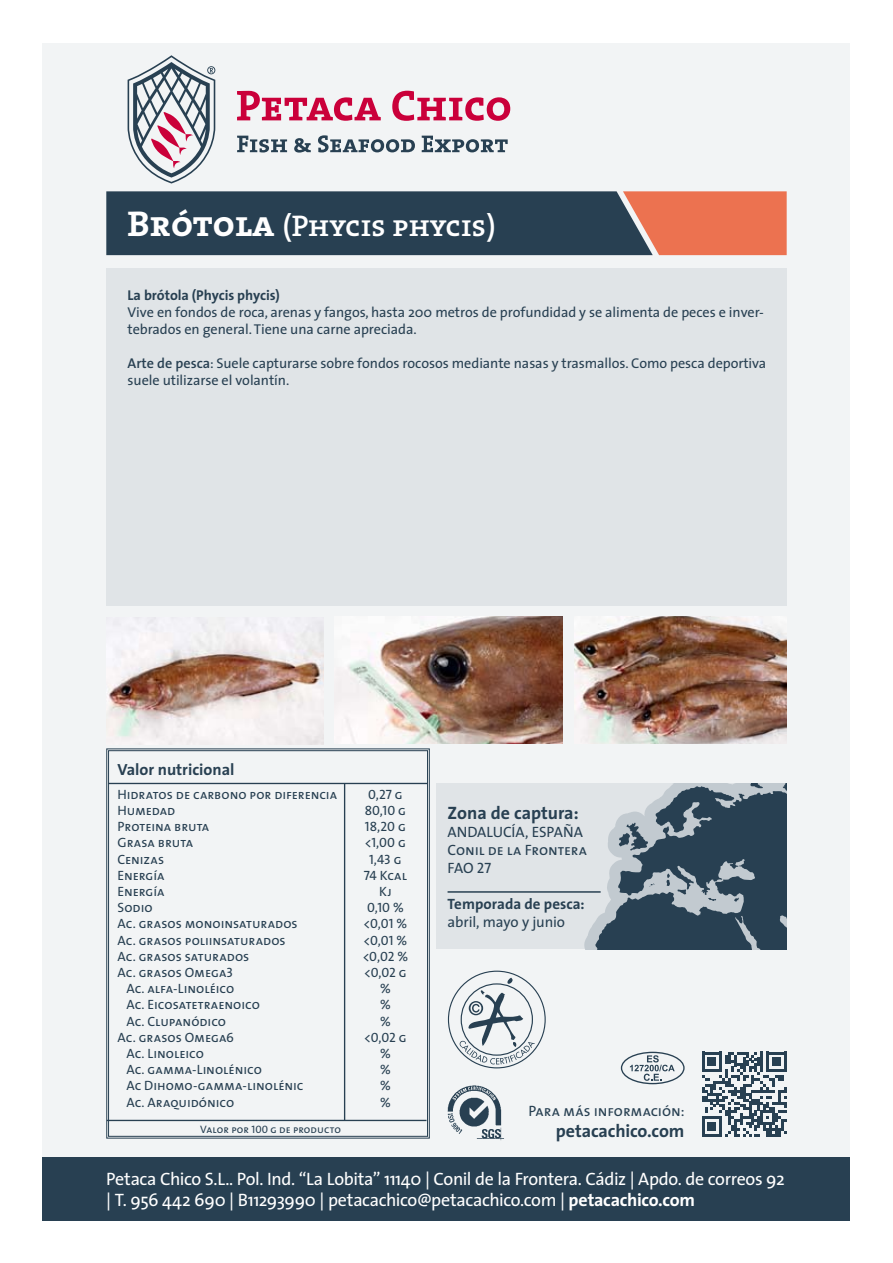
<style>
.page{position:relative;width:893px;height:1263px;background:#fff}
.page>*{position:absolute;margin:0;border:0;box-sizing:border-box;transform-origin:0 0}
.t1{font:30px "The Serif Semi Bold Caps";color:#fff}
.t2{font:18px/21.6px "The Sans";letter-spacing:-.02em;color:#fff}
.t3{font:700 18px "The Sans";color:#284052}
.t4{font:700 16.2px "The Sans";color:#284052}
.t5{font:15px/18px "The Sans Regular Caps";letter-spacing:-.005em;color:#284052}
.t6{font:700 15px "The Sans";color:#284052}
.t7{font:15px "The Sans";letter-spacing:-.015em;color:#284052}
.t8{font:14.25px/17.1px "The Sans";letter-spacing:-.005em;color:#284052}
.t9{font:700 14.25px "The Sans";letter-spacing:-.005em;color:#284052}
.t10{font:13.5px "The Sans Regular Caps";color:#284052}
.t11{font:10.8px "The Sans Regular Caps";letter-spacing:.01em;color:#284052}
.s1{font-family:"The Serif Bold Caps";font-size:36px}
.s2{font-weight:600}
.s3{font-weight:700}
</style>
<div class="page">
<div style="left:43px;top:43px;width:807px;height:1177px;background:#f2f4f5"></div>
<svg style="left:128px;top:55px;width:87px;height:129px"></svg>
<svg style="left:237px;top:91px;width:144px;height:30px"></svg>
<svg style="left:392px;top:91px;width:118px;height:30px"></svg>
<svg style="left:237px;top:136px;width:50px;height:16px"></svg>
<svg style="left:294px;top:138px;width:17px;height:15px"></svg>
<svg style="left:318px;top:135px;width:97px;height:17px"></svg>
<svg style="left:422px;top:136px;width:86px;height:16px"></svg>
<div style="left:43px;top:1157px;width:807px;height:63px;background:#284052"></div>
<div style="left:106px;top:268px;width:681px;height:337px;background:#e0e4e7"></div>
<svg style="left:106px;top:191px;width:681px;height:64px;background:#544d54"></svg>
<img style="left:574px;top:617px;width:213px;height:127px">
<img style="left:107px;top:617px;width:216px;height:127px">
<img style="left:340px;top:617px;width:223px;height:127px">
<svg style="left:702px;top:1052px;width:85px;height:85px"></svg>
<svg style="left:621px;top:1052px;width:64px;height:32px"></svg>
<div style="left:437px;top:783px;width:350px;height:166px;background:#e0e4e7"></div>
<svg style="left:584px;top:783px;width:203px;height:166px"></svg>
<hr style="left:448px;top:891px;width:153px;height:2px;background:#284052">
<svg style="left:106px;top:748px;width:324px;height:391px"></svg>
<div style="left:108px;top:750px;width:320px;height:387px;border:1px solid #284052"></div>
<hr style="left:108px;top:783px;width:320px;height:1px;background:#284052">
<hr style="left:107px;top:1120px;width:319px;height:1px;background:#284052">
<hr style="left:344px;top:784px;width:1px;height:337px;background:#284052">
<svg style="left:448px;top:971px;width:98px;height:97px"></svg>
<img style="left:447px;top:1085px;width:57px;height:55px">
<h1 class="t1" style="left:128px;top:201px;width:370px"><span class="s1">Brótola</span> (Phycis phycis)</h1>
<p class="t9" style="left:128px;top:283px;width:154px">La brótola (Phycis phycis)</p>
<p class="t8" style="left:128px;top:303px;width:638px">Vive en fondos de roca, arenas y fangos, hasta 200 metros de profundidad y se alimenta de peces e inver&shy;tebrados en general. Tiene una carne apreciada.</p>
<p class="t8" style="left:128px;top:354px;width:640px"><span class="s2">Arte de pesca</span>: Suele capturarse sobre fondos rocosos mediante nasas y trasmallos. Como pesca deportiva suele utilizarse el volantín.</p>
<p class="t4" style="left:118px;top:756px;width:119px">Valor nutricional</p>
<p class="t10" style="left:118px;top:787px;width:221px">Hidratos de carbono por diferencia</p>
<p class="t10" style="left:368px;top:787px;width:36px">0,27 g</p>
<p class="t10" style="left:118px;top:803px;width:59px">Humedad</p>
<p class="t10" style="left:365px;top:803px;width:43px">80,10 g</p>
<p class="t10" style="left:118px;top:819px;width:93px">Proteina bruta</p>
<p class="t10" style="left:365px;top:819px;width:42px">18,20 g</p>
<p class="t10" style="left:118px;top:835px;width:77px">Grasa bruta</p>
<p class="t10" style="left:365px;top:835px;width:43px">&lt;1,00 g</p>
<p class="t10" style="left:118px;top:851px;width:48px">Cenizas</p>
<p class="t10" style="left:369px;top:851px;width:34px">1,43 g</p>
<p class="t10" style="left:118px;top:868px;width:49px">Energía</p>
<p class="t10" style="left:364px;top:868px;width:45px">74 Kcal</p>
<p class="t10" style="left:118px;top:884px;width:49px">Energía</p>
<p class="t10" style="left:379px;top:884px;width:14px">Kj</p>
<p class="t10" style="left:118px;top:900px;width:37px">Sodio</p>
<p class="t10" style="left:367px;top:900px;width:38px">0,10 %</p>
<p class="t10" style="left:118px;top:916px;width:182px">Ac. grasos monoinsaturados</p>
<p class="t10" style="left:364px;top:916px;width:45px">&lt;0,01 %</p>
<p class="t10" style="left:118px;top:932px;width:170px">Ac. grasos poliinsaturados</p>
<p class="t10" style="left:364px;top:932px;width:45px">&lt;0,01 %</p>
<p class="t10" style="left:118px;top:949px;width:133px">Ac. grasos saturados</p>
<p class="t10" style="left:363px;top:949px;width:47px">&lt;0,02 %</p>
<p class="t10" style="left:118px;top:965px;width:117px">Ac. grasos Omega3</p>
<p class="t10" style="left:364px;top:965px;width:44px">&lt;0,02 g</p>
<p class="t10" style="left:126px;top:981px;width:109px">Ac. alfa-Linoléico</p>
<p class="t10" style="left:380px;top:981px;width:12px">%</p>
<p class="t10" style="left:126px;top:997px;width:135px">Ac. Eicosatetraenoico</p>
<p class="t10" style="left:380px;top:997px;width:12px">%</p>
<p class="t10" style="left:126px;top:1013px;width:101px">Ac. Clupanódico</p>
<p class="t10" style="left:380px;top:1013px;width:12px">%</p>
<p class="t10" style="left:118px;top:1030px;width:118px">Ac. grasos Omega6</p>
<p class="t10" style="left:364px;top:1030px;width:44px">&lt;0,02 g</p>
<p class="t10" style="left:126px;top:1046px;width:79px">Ac. Linoleico</p>
<p class="t10" style="left:380px;top:1046px;width:12px">%</p>
<p class="t10" style="left:126px;top:1062px;width:137px">Ac. gamma-Linolénico</p>
<p class="t10" style="left:380px;top:1062px;width:12px">%</p>
<p class="t10" style="left:126px;top:1078px;width:179px">Ac Dihomo-gamma-linolénic</p>
<p class="t10" style="left:380px;top:1078px;width:12px">%</p>
<p class="t10" style="left:126px;top:1094px;width:109px">Ac. Araquidónico</p>
<p class="t10" style="left:380px;top:1094px;width:12px">%</p>
<p class="t11" style="left:200px;top:1123px;width:142px">Valor por 100 g de producto</p>
<h2 class="t3" style="left:448px;top:798px;width:133px">Zona de captura:</h2>
<p class="t5" style="left:448px;top:823px;width:141px">ANDALUCÍA, ESPAÑA<br>Conil de la Frontera<br>FAO 27</p>
<p class="t6" style="left:448px;top:891px;width:139px">Temporada de pesca:</p>
<p class="t7" style="left:448px;top:910px;width:119px">abril, mayo y junio</p>
<p class="t5" style="left:529px;top:1102px;width:157px">Para más información:</p>
<h2 class="t3" style="left:556px;top:1116px;width:130px">petacachico.com</h2>
<h2 class="t2" style="left:106px;top:1167px;width:680px">Petaca Chico S.L.. Pol. Ind. “La Lobita” 11140 | Conil de la Frontera. Cádiz | Apdo. de correos 92 | T. 956 442 690 | B11293990 | petacachico@petacachico.com | <span class="s3">petacachico.com</span></h2>
</div>
